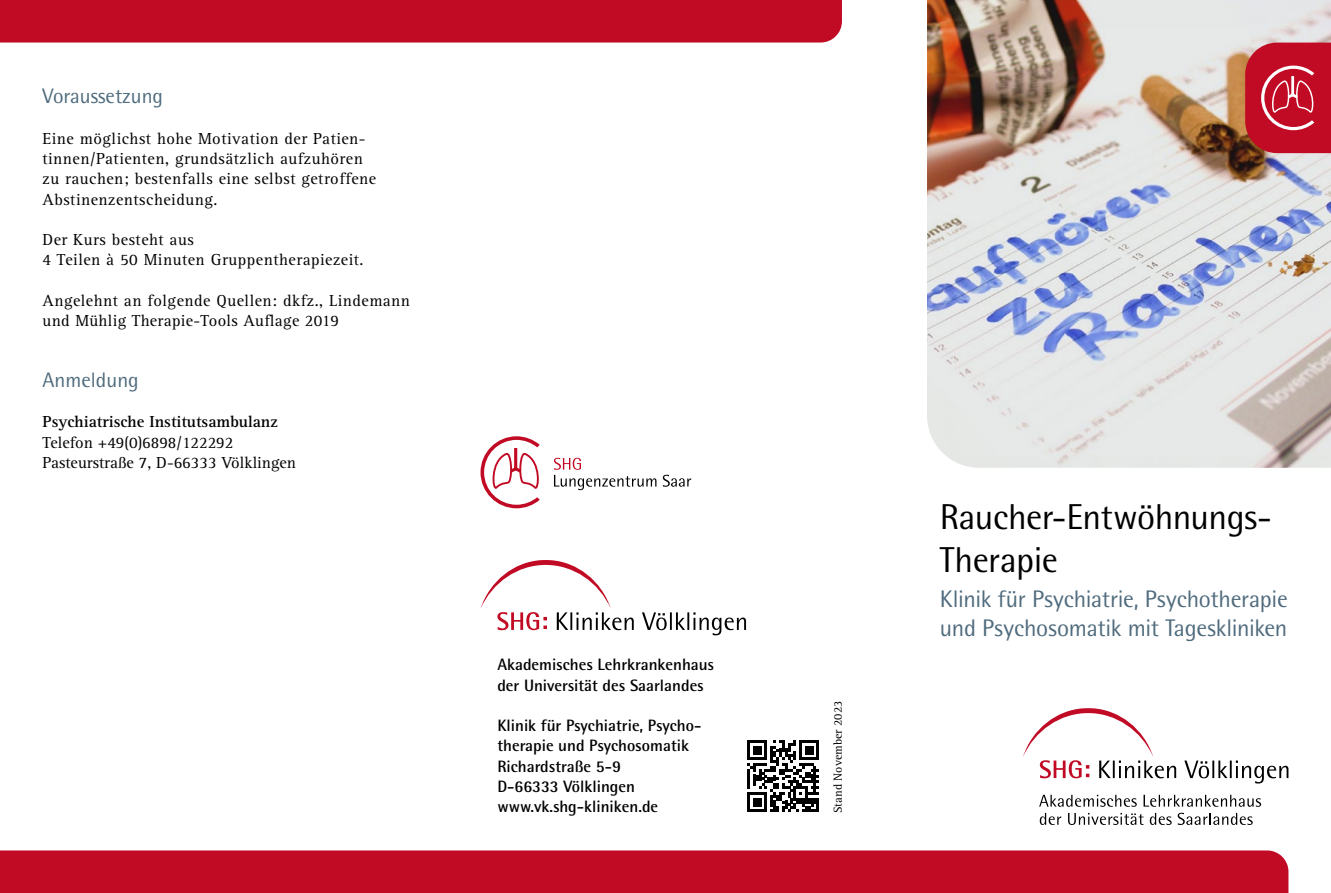
<style>
.page{position:relative;width:1331px;height:893px;background:#fff}
.page>*{position:absolute;margin:0;border:0;box-sizing:border-box;transform-origin:0 0}
.t1{font:36px/43.2px "Rotis Semi Sans Pro";letter-spacing:-.015em;color:#000}
.t2{font:24px/28.8px "Rotis Semi Sans Pro";letter-spacing:-.01em;color:#4f6b7d}
.t3{font:21px "Rotis Semi Sans Pro";color:#4f6b7d}
.t4{font:16.5px/20.2px "Rotis Serif Pro";letter-spacing:.03em;color:#000}
.t5{font:700 16.5px/20.2px "Rotis Semi Sans Pro";color:#000}
.t6{font:16.5px/20.2px "Rotis Serif Pro";color:#000}
.t7{font:700 16.5px "Rotis Serif Pro";color:#000}
.t8{font:12px "Rotis Serif Pro";color:#000}
</style>
<div class="page">
<svg style="left:480px;top:560px;width:266px;height:75px"></svg>
<svg style="left:1023px;top:708px;width:265px;height:75px"></svg>
<svg style="left:1039px;top:795px;width:98px;height:12px"></svg>
<svg style="left:1143px;top:795px;width:118px;height:12px"></svg>
<svg style="left:1040px;top:813px;width:21px;height:12px"></svg>
<svg style="left:1068px;top:813px;width:75px;height:12px"></svg>
<svg style="left:1150px;top:813px;width:22px;height:12px"></svg>
<svg style="left:1178px;top:813px;width:75px;height:12px"></svg>
<img style="left:927px;top:0;width:404px;height:468px">
<svg style="left:747px;top:740px;width:72px;height:72px"></svg>
<svg style="left:1245px;top:43px;width:86px;height:110px;background:#c42439"></svg>
<svg style="left:480px;top:436px;width:60px;height:72px"></svg>
<svg style="left:554px;top:458px;width:102px;height:32px"></svg>
<svg style="left:663px;top:475px;width:28px;height:12px"></svg>
<div style="left:0;top:850px;width:1288px;height:43px;background:#c10b25"></div>
<div style="left:0;top:0;width:842px;height:43px;background:#c10b25"></div>
<p class="t3" style="left:43px;top:84px;width:122px">Voraussetzung</p>
<p class="t4" style="left:43px;top:128px;width:335px">Eine möglichst hohe Motivation der Patien&shy;tinnen/Patienten, grundsätzlich aufzuhören zu rauchen; bestenfalls eine selbst getroffene Abstinenzentscheidung.</p>
<p class="t4" style="left:43px;top:229px;width:322px">Der Kurs besteht aus<br>4 Teilen à 50 Minuten Gruppentherapiezeit.</p>
<p class="t4" style="left:43px;top:290px;width:369px">Angelehnt an folgende Quellen: dkfz., Lindemann und Mühlig Therapie-Tools Auflage 2019</p>
<p class="t3" style="left:43px;top:367px;width:98px">Anmeldung</p>
<p class="t7" style="left:43px;top:412px;width:237px">Psychiatrische Institutsambulanz</p>
<p class="t6" style="left:43px;top:432px;width:255px">Telefon +49(0)6898/122292<br>Pasteurstraße 7, D-66333 Völklingen</p>
<p class="t5" style="left:497px;top:654px;width:218px">Akademisches Lehrkrankenhaus der Universität des Saarlandes</p>
<p class="t5" style="left:497px;top:715px;width:205px">Klinik für Psychiatrie, Psycho&shy;therapie und Psychosomatik<br>Richardstraße 5-9<br>D-66333 Völklingen www.vk.shg-kliniken.de</p>
<p class="t8" style="left:831px;top:813px;width:114px;rotate:-90deg">Stand November 2023</p>
<h1 class="t1" style="left:940px;top:495px;width:334px">Raucher-Entwöhnungs-<br>Therapie</h1>
<h2 class="t2" style="left:940px;top:584px;width:350px">Klinik für Psychiatrie, Psychotherapie und Psychosomatik mit Tageskliniken</h2>
</div>
